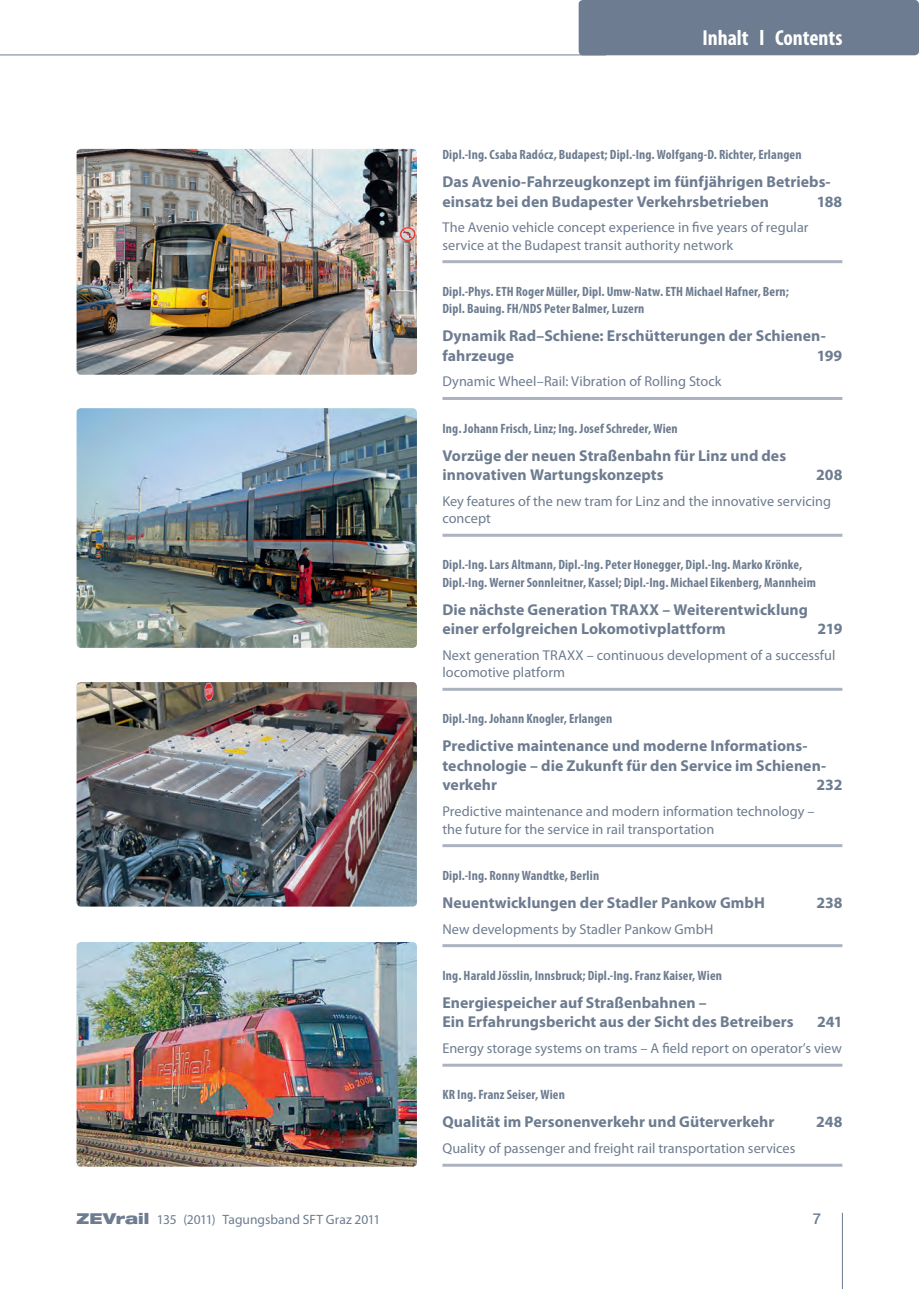
<style>
.page{position:relative;width:919px;height:1289px;background:#fff}
.page>*{position:absolute;margin:0;border:0;box-sizing:border-box;transform-origin:0 0}
.t1{font:700 condensed 21.75px "Myriad Pro";color:#fff}
.t2{font:700 15.75px/19.5px "Myriad Pro";color:#6d7c90}
.t3{font:500 15px "Helvetica Neue";color:#6d7c90}
.t4{font:14.25px/17.2px "Myriad Pro";color:#6d7c90}
.t5{font:700 condensed 13.5px/17.2px "Myriad Pro";letter-spacing:.01em;color:#6d7c90}
.t6{font:13.5px "Myriad Pro";color:#6d7c90}
.s1{font-family:"Helvetica Neue LT Std";font-weight:900;font-stretch:expanded;font-size:15px}
</style>
<div class="page">
<hr style="left:0;top:55px;width:606px;height:1px;background:#6d7c90">
<div style="left:578px;top:0;width:340px;height:55px;background:#6d7c90;border-radius:4px"></div>
<hr style="left:842px;top:1212px;width:1px;height:76px;background:#6d7c90">
<hr style="left:442px;top:260px;width:400px;height:3px;background:#abb2c0">
<hr style="left:442px;top:397px;width:400px;height:3px;background:#abb2c0">
<hr style="left:442px;top:534px;width:400px;height:3px;background:#abb2c0">
<hr style="left:442px;top:687px;width:400px;height:3px;background:#abb2c0">
<hr style="left:442px;top:844px;width:400px;height:3px;background:#abb2c0">
<hr style="left:442px;top:944px;width:400px;height:3px;background:#abb2c0">
<hr style="left:442px;top:1063px;width:400px;height:3px;background:#abb2c0">
<hr style="left:442px;top:1163px;width:400px;height:3px;background:#abb2c0">
<img style="left:77px;top:149px;width:340px;height:226px">
<img style="left:77px;top:408px;width:340px;height:240px">
<img style="left:77px;top:682px;width:340px;height:224px">
<img style="left:77px;top:942px;width:340px;height:224px">
<h1 class="t1" style="left:702px;top:24px;width:141px">Inhalt l Contents</h1>
<p class="t5" style="left:442px;top:146px;width:360px">Dipl.-Ing. Csaba Radócz, Budapest; Dipl.-Ing. Wolfgang-D. Richter, Erlangen</p>
<p class="t2" style="left:442px;top:171px;width:389px">Das Avenio-Fahrzeugkonzept im fünfjährigen Betriebs&shy;einsatz bei den Budapester Verkehrsbetrieben</p>
<p class="t2" style="left:816px;top:191px;width:27px">188</p>
<p class="t4" style="left:442px;top:219px;width:367px">The Avenio vehicle concept experience in five years of regular service at the Budapest transit authority network</p>
<p class="t5" style="left:442px;top:282px;width:348px">Dipl.-Phys. ETH Roger Müller, Dipl. Umw-Natw. ETH Michael Hafner, Bern;<br>Dipl. Bauing. FH/NDS Peter Balmer, Luzern</p>
<p class="t2" style="left:442px;top:325px;width:385px">Dynamik Rad–Schiene: Erschütterungen der Schienen&shy;fahrzeuge</p>
<p class="t2" style="left:816px;top:345px;width:27px">199</p>
<p class="t4" style="left:442px;top:373px;width:280px">Dynamic Wheel–Rail: Vibration of Rolling Stock</p>
<p class="t5" style="left:442px;top:419px;width:237px">Ing. Johann Frisch, Linz; Ing. Josef Schreder, Wien</p>
<p class="t2" style="left:442px;top:445px;width:345px">Vorzüge der neuen Straßenbahn für Linz und des innovativen Wartungskonzepts</p>
<p class="t2" style="left:816px;top:464px;width:28px">208</p>
<p class="t4" style="left:442px;top:492px;width:390px">Key features of the new tram for Linz and the innovative servicing concept</p>
<p class="t5" style="left:442px;top:556px;width:375px">Dipl.-Ing. Lars Altmann, Dipl.-Ing. Peter Honegger, Dipl.-Ing. Marko Krönke,<br>Dipl.-Ing. Werner Sonnleitner, Kassel; Dipl.-Ing. Michael Eikenberg, Mannheim</p>
<p class="t2" style="left:442px;top:599px;width:367px">Die nächste Generation TRAXX – Weiterentwicklung einer erfolgreichen Lokomotivplattform</p>
<p class="t2" style="left:817px;top:618px;width:26px">219</p>
<p class="t4" style="left:442px;top:646px;width:394px">Next generation TRAXX – continuous development of a successful locomotive platform</p>
<p class="t5" style="left:442px;top:710px;width:171px">Dipl.-Ing. Johann Knogler, Erlangen</p>
<p class="t2" style="left:442px;top:736px;width:385px">Predictive maintenance und moderne Informations&shy;technologie – die Zukunft für den Service im Schienen&shy;verkehr</p>
<p class="t2" style="left:816px;top:775px;width:27px">232</p>
<p class="t4" style="left:442px;top:802px;width:374px">Predictive maintenance and modern information technology – the future for the service in rail transportation</p>
<p class="t5" style="left:442px;top:866px;width:158px">Dipl.-Ing. Ronny Wandtke, Berlin</p>
<p class="t2" style="left:442px;top:892px;width:324px">Neuentwicklungen der Stadler Pankow GmbH</p>
<p class="t2" style="left:816px;top:892px;width:28px">238</p>
<p class="t4" style="left:442px;top:919px;width:272px">New developments by Stadler Pankow GmbH</p>
<p class="t5" style="left:442px;top:966px;width:281px">Ing. Harald Jösslin, Innsbruck; Dipl.-Ing. Franz Kaiser, Wien</p>
<p class="t2" style="left:442px;top:992px;width:353px">Energiespeicher auf Straßenbahnen –<br>Ein Erfahrungsbericht aus der Sicht des Betreibers</p>
<p class="t2" style="left:817px;top:1011px;width:27px">241</p>
<p class="t4" style="left:442px;top:1039px;width:401px">Energy storage systems on trams – A field report on operator’s view</p>
<p class="t5" style="left:442px;top:1085px;width:124px">KR Ing. Franz Seiser, Wien</p>
<p class="t2" style="left:442px;top:1111px;width:333px">Qualität im Personenverkehr und Güterverkehr</p>
<p class="t2" style="left:816px;top:1111px;width:28px">248</p>
<p class="t4" style="left:442px;top:1139px;width:354px">Quality of passenger and freight rail transportation services</p>
<p class="t6" style="left:77px;top:1210px;width:305px"><span class="s1">ZEVrail</span> 135 (2011) Tagungsband SFT Graz 2011</p>
<p class="t3" style="left:812px;top:1209px;width:10px">7</p>
</div>
